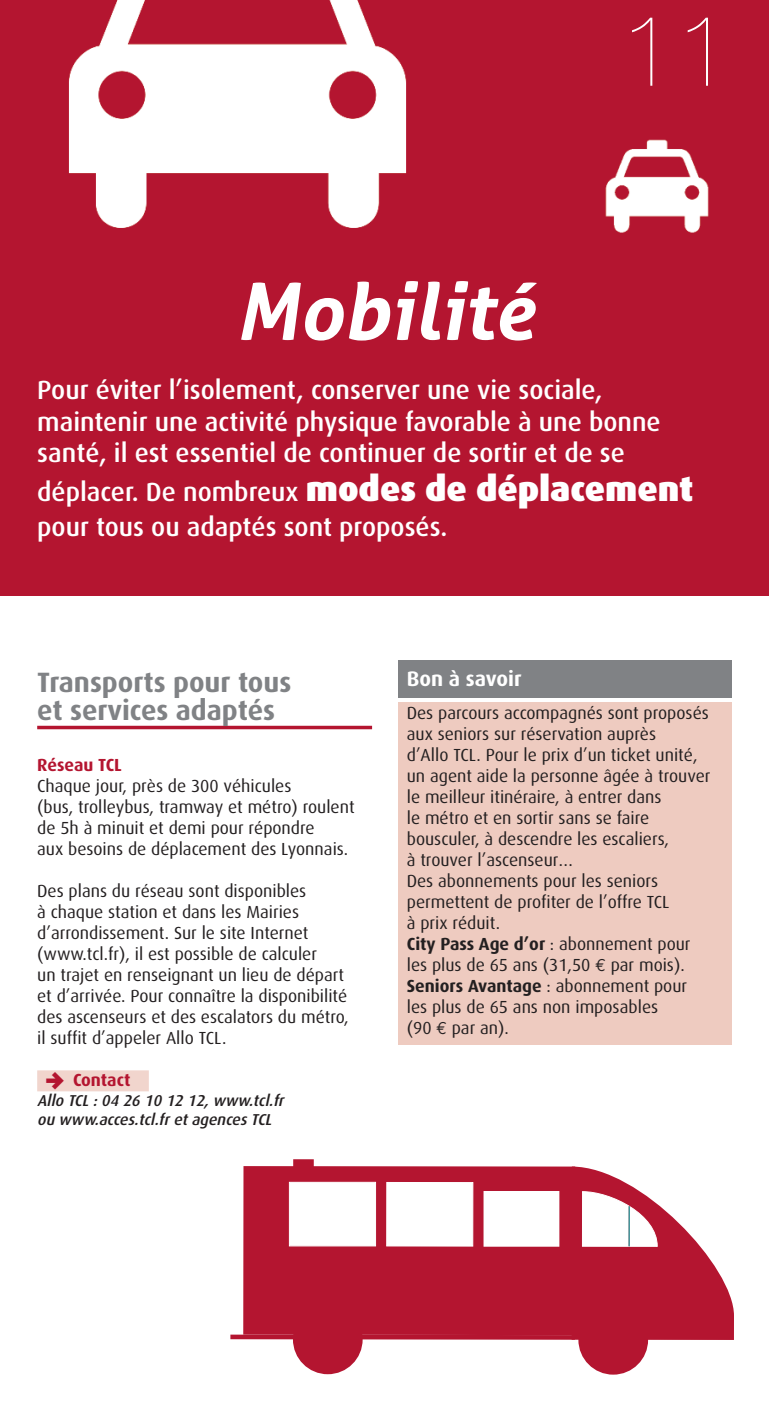
<style>
.page{position:relative;width:769px;height:1414px;background:#fff}
.page>*{position:absolute;margin:0;border:0;box-sizing:border-box;transform-origin:0 0}
.t1{font:200 100.1px "Helvetica Neue";color:#fff}
.t2{font:italic 700 78.75px "Aller";color:#fff}
.t3{font:700 28px/28px "Dax";color:#808285}
.t4{font:500 26.25px/31.5px "Dax";color:#fff}
.t5{font:700 21px "Dax";color:#fff}
.t6{font:17.5px/21px "Dax";color:#231f20}
.t7{font:700 17.5px "Dax";color:#b41530}
.t8{font:italic 500 15.75px/18.9px "Dax";color:#231f20}
.s1{font-weight:900;font-size:35px}
.s2{font-family:"Iconic Fill";font-weight:400}
.s3{font-weight:700}
.s4{font-family:"Euro Mono"}
</style>
<div class="page">
<div style="left:243px;top:1166px;width:332px;height:169px;background:#b41530"></div>
<div style="left:230px;top:1334px;width:345px;height:6px;background:#b41530"></div>
<div style="left:293px;top:1304px;width:70px;height:70px;background:#b41530;border-radius:50%"></div>
<div style="left:578px;top:1305px;width:70px;height:69px;background:#b41530;border-radius:50%"></div>
<div style="left:293px;top:1159px;width:21px;height:13px;background:#b41530"></div>
<div style="left:289px;top:1182px;width:87px;height:64px;background:#fff"></div>
<div style="left:289px;top:1182px;width:87px;height:64px;border:1px solid #fff"></div>
<div style="left:387px;top:1182px;width:86px;height:64px;background:#fff"></div>
<div style="left:386px;top:1182px;width:87px;height:64px;border:1px solid #fff"></div>
<div style="left:484px;top:1191px;width:75px;height:55px;background:#fff"></div>
<svg style="left:572px;top:1166px;width:162px;height:174px"></svg>
<hr style="left:629px;top:1206px;width:1px;height:40px;background:#00afad">
<div style="left:398px;top:702px;width:334px;height:342px;background:#eecbc0"></div>
<div style="left:398px;top:660px;width:334px;height:37px;background:#808285"></div>
<hr style="left:37px;top:726px;width:335px;height:3px;background:#b41530">
<div style="left:37px;top:1070px;width:112px;height:21px;background:#f1d5cd"></div>
<div style="left:0;top:0;width:769px;height:595px;background:#b41530"></div>
<img style="left:68px;top:0;width:339px;height:228px">
<img style="left:605px;top:139px;width:104px;height:94px">
<h2 class="t2" style="left:235px;top:266px;width:300px">Mobilité</h2>
<h1 class="t1" style="left:620px;top:-7px;width:113px">11</h1>
<h3 class="t4" style="left:37px;top:376px;width:625px">Pour éviter l’isolement, conserver une vie sociale, maintenir une activité physique favorable à une bonne santé, il est essentiel de continuer de sortir et de se</h3>
<h3 class="t4" style="left:37px;top:475px;width:658px;line-height:35.2px">déplacer. De nombreux <span class="s1">modes de déplacement </span>pour tous ou adaptés sont proposés.</h3>
<h3 class="t3" style="left:37px;top:670px;width:256px">Transports pour tous et services adaptés</h3>
<p class="t7" style="left:37px;top:757px;width:86px">Réseau TCL</p>
<p class="t6" style="left:37px;top:776px;width:319px">Chaque jour, près de 300 véhicules<br>(bus, trolleybus, tramway et métro) roulent de 5h à minuit et demi pour répondre<br>aux besoins de déplacement des Lyonnais.</p>
<p class="t6" style="left:37px;top:881px;width:313px">Des plans du réseau sont disponibles<br>à chaque station et dans les Mairies d’arrondissement. Sur le site Internet (www.tcl.fr), il est possible de calculer<br>un trajet en renseignant un lieu de départ et d’arrivée. Pour connaître la disponibilité des ascenseurs et des escalators du métro, il suffit d’appeler Allo TCL.</p>
<p class="t7" style="left:46px;top:1073px;width:86px"><span class="s2">(</span> Contact</p>
<p class="t8" style="left:37px;top:1092px;width:251px">Allo TCL : 04 26 10 12 12, www.tcl.fr ou www.acces.tcl.fr et agences TCL</p>
<p class="t5" style="left:407px;top:670px;width:116px">Bon à savoir</p>
<p class="t6" style="left:407px;top:703px;width:305px">Des parcours accompagnés sont proposés aux seniors sur réservation auprès<br>d’Allo TCL. Pour le prix d’un ticket unité, un agent aide la personne âgée à trouver le meilleur itinéraire, à entrer dans<br>le métro et en sortir sans se faire bousculer, à descendre les escaliers,<br>à trouver l’ascenseur…<br>Des abonnements pour les seniors permettent de profiter de l’offre TCL<br>à prix réduit.<br><span class="s3">City Pass Age d’or</span> : abonnement pour les plus de 65 ans (31,50 <span class="s4">€</span> par mois).<br><span class="s3">Seniors Avantage</span> : abonnement pour les plus de 65 ans non imposables<br>(90 <span class="s4">€</span> par an).</p>
</div>
